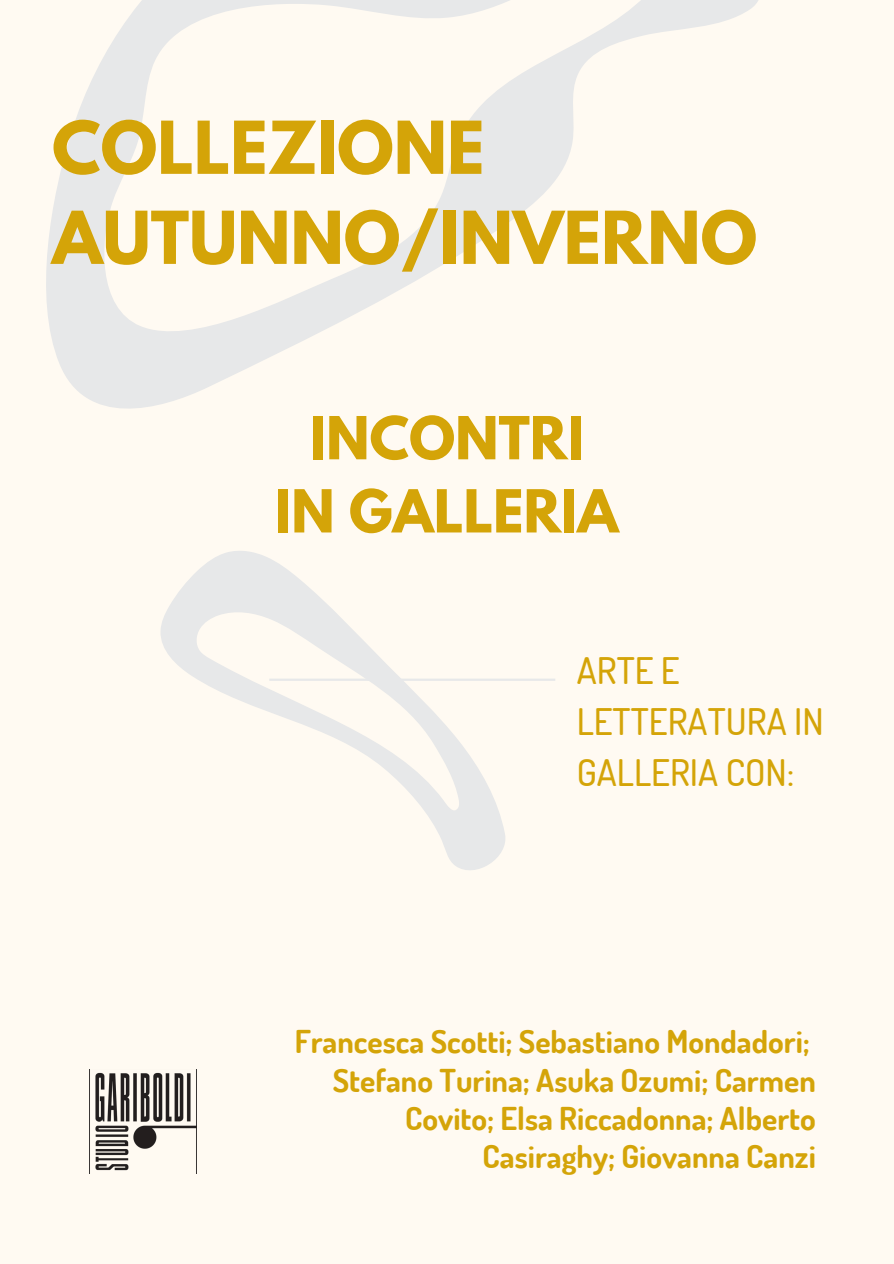
<style>
.page{position:relative;width:894px;height:1264px;background:#fff}
.page>*{position:absolute;margin:0;border:0;box-sizing:border-box;transform-origin:0 0}
.t1{font:700 64.5px/90px "League Spartan";color:#d4a408}
.t2{font:700 52.5px/73.2px "League Spartan";color:#d4a408;text-align:center}
.t3{font:500 36.6px/50.7px "Dosis";color:#d4a408}
.t4{font:700 31.5px/38.2px "Dosis";color:#d4a408;text-align:right}
</style>
<div class="page">
<div style="left:0;top:0;width:893px;height:1263px;background:#fffaf2"></div>
<svg style="left:46px;top:0;width:712px;height:409px"></svg>
<hr style="left:269px;top:678px;width:286px;height:3px;background:#e7e8e9">
<svg style="left:160px;top:551px;width:349px;height:319px"></svg>
<img style="left:89px;top:1069px;width:107px;height:104px">
<h1 class="t1" style="left:52px;top:111px;width:706px">COLLEZIONE<br>AUTUNNO/INVERNO</h1>
<h2 class="t2" style="left:275px;top:408px;width:345px">INCONTRI<br>IN GALLERIA</h2>
<p class="t3" style="left:576px;top:644px;width:248px">ARTE E<br>LETTERATURA IN<br>GALLERIA CON:</p>
<p class="t4" style="left:294px;top:1021px;width:522px">Francesca Scotti; Sebastiano Mondadori; Stefano Turina; Asuka Ozumi; Carmen Covito; Elsa Riccadonna; Alberto Casiraghy; Giovanna Canzi</p>
</div>
